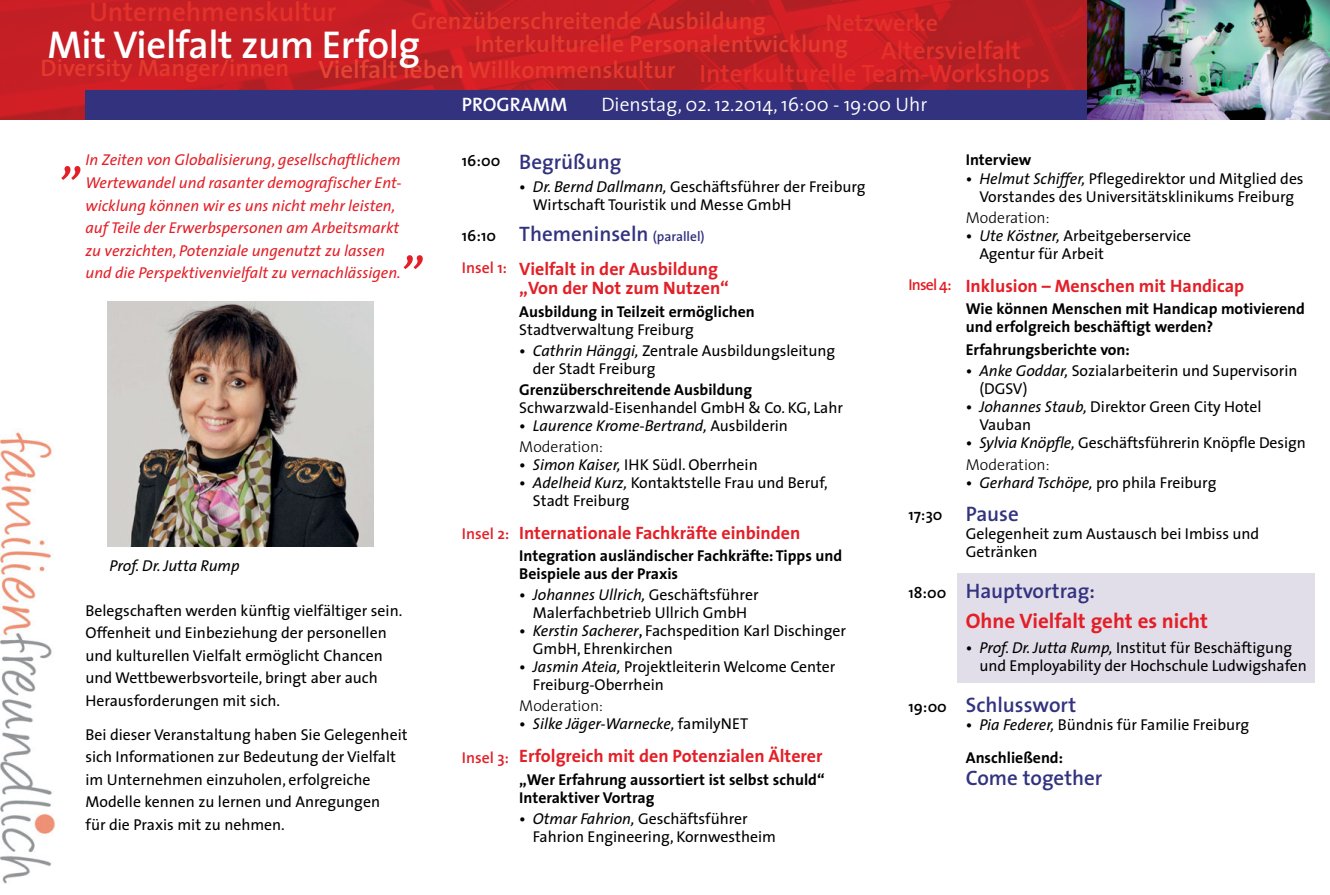
<style>
.page{position:relative;width:1330px;height:895px;background:#fff}
.page>*{position:absolute;margin:0;border:0;box-sizing:border-box;transform-origin:0 0}
.t1{font:italic 52.5px "The Sans";color:#e31f27}
.t2{font:600 39px "The Sans";letter-spacing:-.01em;color:#fff}
.t3{font:600 27px "The Sans";color:#e4322b}
.t4{font:600 25.2px "The Sans";color:#e42f2a}
.t5{font:600 25.2px "The Sans";color:#e4322b}
.t6{font:600 24px "The Sans";color:#e4392d}
.t7{font:600 24px "The Sans";color:#e53b2f}
.t8{font:600 24px "The Sans";color:#e4322b}
.t9{font:600 21px "The Sans";color:#32327f}
.t10{font:700 21px "The Sans";color:#e31f27}
.t11{font:300 19.5px "The Sans";color:#fff}
.t12{font:600 19.5px "The Sans";color:#fff}
.t13{font:700 18px/19.5px "The Sans";color:#e31f27}
.t14{font:15.75px/18px "The Sans";color:#000}
.t15{font:700 15.75px/18px "The Sans";color:#000}
.t16{font:italic 15.75px/22.5px "The Sans";color:#e31f27}
.t17{font:italic 15.75px/21px "The Sans";color:#000}
.t18{font:600 15.75px "The Sans";color:#e31f27}
.t19{font:600 15.75px "The Sans";color:#000}
.t20{font:300 15.75px "The Sans";color:#000}
.s1{font-size:25.2px;color:#e64433}
.s2{font-weight:600}
.s3{font-style:italic}
.s4{font-size:13.5px}
.s5{font-weight:600;font-style:normal}
.s6{font-style:normal}
.s7{font-weight:300;font-style:normal}
.s8{font-weight:300}
.s9{font-weight:700}
</style>
<div class="page">
<div style="left:957px;top:573px;width:357px;height:110px;background:#e1deea"></div>
<img style="left:0;top:0;width:1087px;height:120px">
<div style="left:86px;top:90px;width:1244px;height:30px;background:#32327f"></div>
<img style="left:0;top:428px;width:59px;height:456px">
<img style="left:1087px;top:0;width:242px;height:120px">
<img style="left:108px;top:301px;width:265px;height:245px">
<svg style="left:1329px;top:0;width:1px;height:120px"></svg>
<h3 class="t3" style="left:89px;top:1px;width:248px">Unternehmenskultur</h3>
<h3 class="t6" style="left:411px;top:12px;width:356px">Grenzüberschreitende Ausbildung</h3>
<h3 class="t8" style="left:825px;top:13px;width:114px">Netzwerke</h3>
<h3 class="t6" style="left:318px;top:60px;width:359px"><span class="s1">Vielfalt leben</span> Willkommenskultur</h3>
<h2 class="t2" style="left:47px;top:30px;width:374px">Mit Vielfalt zum Erfolg</h2>
<h3 class="t7" style="left:475px;top:34px;width:375px">Interkulturelle Personalentwicklung</h3>
<h3 class="t5" style="left:881px;top:41px;width:141px">Altersvielfalt</h3>
<h3 class="t6" style="left:41px;top:59px;width:250px">Diversity Manger/innen</h3>
<h3 class="t4" style="left:700px;top:63px;width:352px">Interkulturelle Team-Workshops</h3>
<p class="t16" style="left:86px;top:150px;width:318px">In Zeiten von Globalisierung, gesellschaftlichem Wertewandel und rasanter demografischer Ent&shy;wicklung können wir es uns nicht mehr leisten, auf Teile der Erwerbspersonen am Arbeitsmarkt zu verzichten, Potenziale ungenutzt zu lassen und die Perspektivenvielfalt zu vernachlässigen.</p>
<h1 class="t1" style="left:63px;top:134px;width:24px">„</h1>
<h1 class="t1" style="left:405px;top:223px;width:24px">„</h1>
<p class="t17" style="left:110px;top:556px;width:132px">Prof. Dr. Jutta Rump</p>
<p class="t14" style="left:86px;top:600px;width:318px;line-height:22.5px">Belegschaften werden künftig vielfältiger sein.<br>Offenheit und Einbeziehung der personellen und kulturellen Vielfalt ermöglicht Chancen und Wettbewerbsvorteile, bringt aber auch Herausforderungen mit sich.</p>
<p class="t14" style="left:86px;top:724px;width:324px;line-height:22.5px">Bei dieser Veranstaltung haben Sie Gelegenheit sich Informationen zur Bedeutung der Vielfalt im Unternehmen einzuholen, erfolgreiche Modelle kennen zu lernen und Anregungen<br>für die Praxis mit zu nehmen.</p>
<p class="t12" style="left:462px;top:97px;width:107px">PROGRAMM</p>
<p class="t11" style="left:601px;top:98px;width:327px">Dienstag, 02. 12.2014, 16:00 - 19:00 Uhr</p>
<h3 class="t9" style="left:519px;top:154px;width:104px">Begrüßung</h3>
<p class="t14" style="left:533px;top:179px;width:334px;text-indent:-14px"><span class="s2">•</span> <span class="s3">Dr. Bernd Dallmann,</span> Geschäftsführer der Freiburg<br>Wirtschaft Touristik und Messe GmbH</p>
<h3 class="t9" style="left:519px;top:226px;width:187px">Themeninseln <span class="s4">(parallel)</span></h3>
<p class="t13" style="left:519px;top:260px;width:211px">Vielfalt in der Ausbildung „Von der Not zum Nutzen“</p>
<p class="t15" style="left:519px;top:303px;width:237px">Ausbildung in Teilzeit ermöglichen</p>
<p class="t14" style="left:519px;top:322px;width:176px">Stadtverwaltung Freiburg</p>
<p class="t14" style="left:533px;top:343px;width:304px;text-indent:-14px"><span class="s2">•</span> <span class="s3">Cathrin Hänggi,</span> Zentrale Ausbildungsleitung der Stadt Freiburg</p>
<p class="t15" style="left:519px;top:381px;width:234px">Grenzüberschreitende Ausbildung</p>
<p class="t14" style="left:519px;top:400px;width:325px">Schwarzwald-Eisenhandel GmbH &amp; Co. KG, Lahr</p>
<p class="t17" style="left:519px;top:416px;width:270px"><span class="s5">•</span> Laurence Krome-Bertrand, <span class="s6">Ausbilderin<br></span><span class="s7">Moderation:</span></p>
<p class="t14" style="left:519px;top:457px;width:240px"><span class="s2">•</span> <span class="s3">Simon Kaiser,</span> IHK Südl. Oberrhein</p>
<p class="t14" style="left:533px;top:475px;width:296px;text-indent:-14px"><span class="s2">•</span> <span class="s3">Adelheid Kurz,</span> Kontaktstelle Frau und Beruf,<br>Stadt Freiburg</p>
<p class="t13" style="left:519px;top:524px;width:283px">Internationale Fachkräfte einbinden</p>
<p class="t15" style="left:519px;top:548px;width:324px">Integration ausländischer Fachkräfte: Tipps und<br>Beispiele aus der Praxis</p>
<p class="t14" style="left:519px;top:587px;width:241px;text-align:center"><span class="s2">•</span> <span class="s3">Johannes Ullrich,</span> Geschäftsführer<br>Malerfachbetrieb Ullrich GmbH</p>
<p class="t14" style="left:533px;top:623px;width:315px;text-indent:-14px"><span class="s2">•</span> <span class="s3">Kerstin Sacherer</span><span class="s2">,</span> Fachspedition Karl Dischinger<br>GmbH, Ehrenkirchen</p>
<p class="t14" style="left:533px;top:659px;width:304px;text-indent:-14px"><span class="s2">•</span> <span class="s3">Jasmin Ateia,</span> Projektleiterin Welcome Center<br>Freiburg-Oberrhein</p>
<p class="t20" style="left:519px;top:699px;width:85px">Moderation:</p>
<p class="t17" style="left:519px;top:715px;width:231px"><span class="s5">•</span> Silke Jäger-Warnecke, <span class="s6">familyNET</span></p>
<p class="t13" style="left:519px;top:748px;width:305px">Erfolgreich mit den Potenzialen Älterer</p>
<p class="t15" style="left:519px;top:771px;width:307px">„Wer Erfahrung aussortiert ist selbst schuld“<br>Interaktiver Vortrag</p>
<p class="t14" style="left:533px;top:811px;width:245px;text-indent:-14px"><span class="s2">•</span> <span class="s3">Otmar Fahrion,</span> Geschäftsführer<br>Fahrion Engineering, Kornwestheim</p>
<p class="t19" style="left:462px;top:155px;width:40px">16:00</p>
<p class="t19" style="left:462px;top:229px;width:36px">16:10</p>
<p class="t18" style="left:462px;top:262px;width:47px">Insel 1:</p>
<p class="t18" style="left:908px;top:279px;width:45px">Insel 4:</p>
<p class="t19" style="left:908px;top:508px;width:36px">17:30</p>
<p class="t18" style="left:462px;top:527px;width:49px">Insel 2:</p>
<p class="t19" style="left:908px;top:586px;width:40px">18:00</p>
<p class="t19" style="left:908px;top:700px;width:40px">19:00</p>
<p class="t18" style="left:462px;top:751px;width:49px">Insel 3:</p>
<p class="t15" style="left:966px;top:153px;width:67px">Interview</p>
<p class="t14" style="left:966px;top:171px;width:339px;text-align:center"><span class="s2">•</span> <span class="s3">Helmut Schiffer,</span> Pflegedirektor und Mitglied des<br>Vorstandes des Universitätsklinikums Freiburg</p>
<p class="t20" style="left:966px;top:211px;width:85px">Moderation:</p>
<p class="t14" style="left:979px;top:228px;width:213px;text-indent:-14px"><span class="s2">•</span> <span class="s3">Ute Köstner,</span> Arbeitgeberservice<br>Agentur für Arbeit</p>
<p class="t13" style="left:966px;top:277px;width:280px">Inklusion – Menschen mit Handicap</p>
<p class="t15" style="left:966px;top:301px;width:341px">Wie können Menschen mit Handicap motivierend und erfolgreich beschäftigt werden?</p>
<p class="t15" style="left:966px;top:342px;width:166px">Erfahrungsberichte von:</p>
<p class="t14" style="left:979px;top:363px;width:320px;text-indent:-14px"><span class="s2">•</span> <span class="s3">Anke Goddar,</span> Sozialarbeiterin und Supervisorin (DGSV)</p>
<p class="t14" style="left:979px;top:399px;width:284px;text-indent:-14px"><span class="s2">•</span> <span class="s3">Johannes Staub,</span> Direktor Green City Hotel<br>Vauban</p>
<p class="t14" style="left:966px;top:432px;width:342px;line-height:22.5px"><span class="s2">•</span> <span class="s3">Sylvia Knöpfle,</span> Geschäftsführerin Knöpfle Design<br><span class="s8">Moderation:</span></p>
<p class="t14" style="left:966px;top:475px;width:252px"><span class="s2">•</span> <span class="s3">Gerhard Tschöpe,</span> pro phila Freiburg</p>
<h3 class="t9" style="left:966px;top:506px;width:55px">Pause</h3>
<p class="t14" style="left:966px;top:526px;width:295px">Gelegenheit zum Austausch bei Imbiss und<br>Getränken</p>
<h3 class="t9" style="left:966px;top:582px;width:131px">Hauptvortrag:</h3>
<h3 class="t10" style="left:966px;top:612px;width:244px">Ohne Vielfalt geht es nicht</h3>
<p class="t14" style="left:979px;top:640px;width:329px;text-indent:-14px"><span class="s2">•</span> <span class="s3">Prof. Dr. Jutta Rump,</span> Institut für Beschäftigung und Employability der Hochschule Ludwigshafen</p>
<h3 class="t9" style="left:966px;top:696px;width:112px">Schlusswort</h3>
<p class="t14" style="left:966px;top:709px;width:285px;line-height:33px"><span class="s2">•</span> <span class="s3">Pia Federer,</span> Bündnis für Familie Freiburg<br><span class="s9">Anschließend:</span></p>
<h3 class="t9" style="left:966px;top:770px;width:138px">Come together</h3>
</div>
